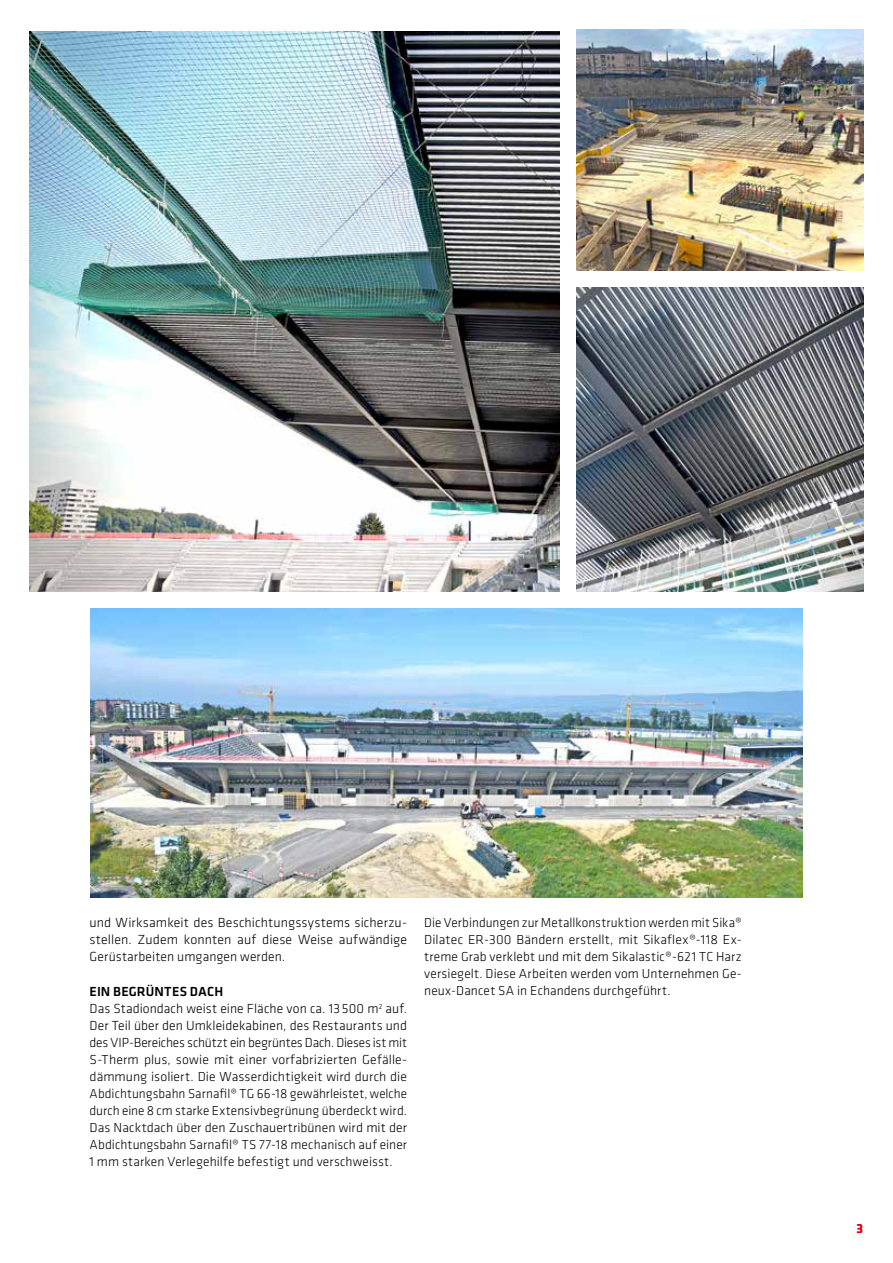
<style>
.page{position:relative;width:893px;height:1263px;background:#fff}
.page>*{position:absolute;margin:0;border:0;box-sizing:border-box;transform-origin:0 0}
.t1{font:300 13.65px/17.1px "Klavika";color:#000;text-align:justify}
.t2{font:300 13.5px/17px "Klavika";letter-spacing:.005em;color:#000;text-align:justify}
.t3{font:500 13.5px "Klavika";color:#e3000f}
.s1{font-weight:500}
.s2{font-size:13.5px}
</style>
<div class="page">
<img style="left:30px;top:31px;width:529px;height:560px">
<img style="left:576px;top:287px;width:287px;height:304px">
<img style="left:91px;top:608px;width:711px;height:289px">
<img style="left:576px;top:30px;width:287px;height:240px">
<p class="t1" style="left:90px;top:914px;width:319px">und Wirksamkeit des Beschichtungssystems sicherzu&shy;stellen. Zudem konnten auf diese Weise aufwändige Gerüstarbeiten umgangen werden.</p>
<p class="t1" style="left:90px;top:982px;width:319px;text-align:left"><span class="s1">EIN BEGRÜNTES DACH<br></span>Das Stadiondach weist eine Fläche von ca. 13 500 m<sup>2</sup> auf<span class="s2">.<br></span>Der Teil über den Umkleidekabinen, des Restaurants und des VIP-Bereiches schützt ein begrüntes Dach<span class="s2">. Dieses ist mit</span></p>
<p class="t2" style="left:90px;top:1051px;width:319px">S-Therm plus, sowie mit einer vorfabrizierten Gefälle&shy;dämmung isoliert. Die Wasserdichtigkeit wird durch die Abdichtungsbahn Sarnafil® TG 66-18 gewährleistet, welche durch eine 8 cm starke Extensivbegrünung überdeckt wird.<br>Das Nacktdach über den Zuschauertribünen wird mit der Abdichtungsbahn Sarnafil® TS 77-18 mechanisch auf einer 1 mm starken Verlegehilfe befestigt und verschweisst.</p>
<p class="t2" style="left:424px;top:914px;width:319px">Die Verbindungen zur Metallkonstruktion werden mit Sika® Dilatec ER-300 Bändern erstellt, mit Sikaflex®-118 Ex&shy;treme Grab verklebt und mit dem Sikalastic®-621 TC Harz versiegelt. Diese Arbeiten werden vom Unternehmen Ge&shy;neux-Dancet SA in Echandens durchgeführt.</p>
<p class="t3" style="left:857px;top:1219px;width:8px">3</p>
</div>
